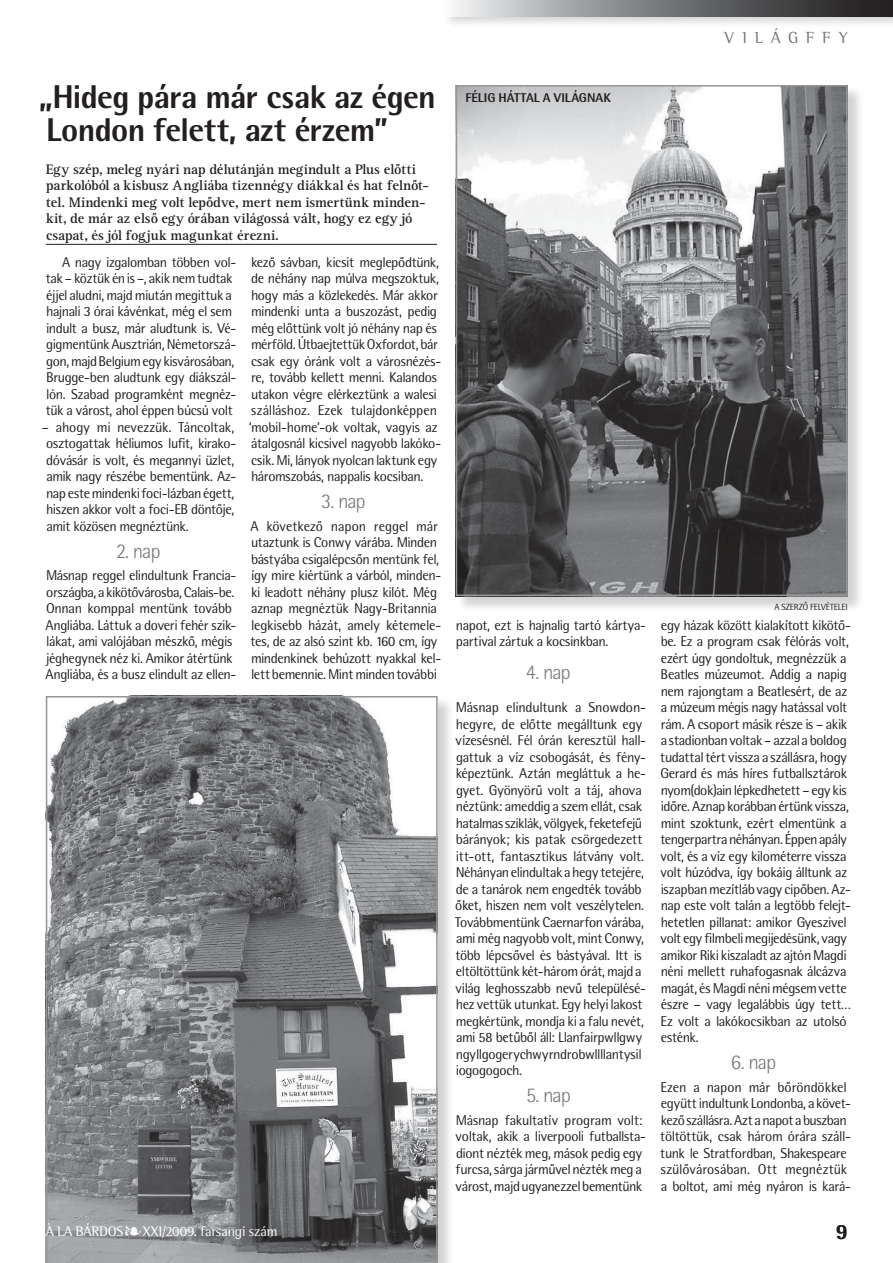
<style>
.page{position:relative;width:893px;height:1263px;background:#fff}
.page>*{position:absolute;margin:0;border:0;box-sizing:border-box;transform-origin:0 0}
.t1{font:700 33px/33px "Rotis Sm Sn XPFL";color:#231f20}
.t2{font:700 21.75px "Rotis Sm Sn XPFL";color:#231f20}
.t3{font:21px "Rotis Sm Sn Lt PFL";letter-spacing:-.005em;color:#77797b}
.t4{font:16.5px "Rotis Sm Srf PFL";color:#77797b}
.t5{font:14.25px/16.5px "Rotis Sm Sn PFL";letter-spacing:.01em;color:#231f20}
.t6{font:700 14.25px/16.5px "Rotis Srf PFL";letter-spacing:.015em;color:#231f20}
.t7{font:14.25px "Rotis Sm Srf PFL";letter-spacing:.01em;color:#fff}
.t8{font:700 12.75px "Rotis Sm Sn XPFL";letter-spacing:.02em;color:#231f20}
.t9{font:9px "Rotis Sm Sn PFL";letter-spacing:.045em;color:#231f20}
</style>
<div class="page">
<div style="left:442px;top:0;width:451px;height:29px;background:#231f20;opacity:.2"></div>
<svg style="left:446px;top:0;width:447px;height:16px;background:#7b7b7d"></svg>
<hr style="left:46px;top:244px;width:391px;height:1px;background:#231f20">
<div style="left:456px;top:85px;width:408px;height:528px;background:#231f20;opacity:.2"></div>
<img style="left:459px;top:88px;width:386px;height:505px">
<div style="left:456px;top:85px;width:392px;height:511px;border:2px solid #949698"></div>
<div style="left:46px;top:696px;width:408px;height:567px;background:#231f20;opacity:.2"></div>
<svg style="left:46px;top:696px;width:392px;height:567px;background:#848688"></svg>
<p class="t4" style="left:724px;top:27px;width:95px">vil ágff</p>
<p class="t4" style="left:839px;top:27px;width:9px">y</p>
<h1 class="t1" style="left:39px;top:79px;width:398px">„Hideg pára már csak az égen<br>London felett, azt érzem”</h1>
<p class="t6" style="left:46px;top:161px;width:384px">Egy szép, meleg nyári nap délutánján megindult a Plus előtti parkolóból a kisbusz Angliába tizennégy diákkal és hat felnőt&shy;tel. Mindenki meg volt lepődve, mert nem ismertünk minden&shy;kit, de már az első egy órában világossá vált, hogy ez egy jó csapat, és jól fogjuk magunkat érezni.</p>
<p class="t5" style="left:46px;top:253px;width:192px;text-indent:16px">A nagy izgalomban többen vol&shy;tak – köztük én is –, akik nem tudtak éjjel aludni, majd miután megittuk a hajnali 3 órai kávénkat, még el sem indult a busz, már aludtunk is. Vé&shy;gigmentünk Ausztrián, Németorszá&shy;gon, majd Belgium egy kisvárosában, Brugge-ben aludtunk egy diákszál&shy;lón. Szabad programként megnéz&shy;tük a várost, ahol éppen búcsú volt</p>
<p class="t5" style="left:46px;top:418px;width:191px;text-indent:-4px">– ahogy mi nevezzük. Táncoltak, osztogattak héliumos lufit, kirako&shy;dóvásár is volt, és megannyi üzlet, amik nagy részébe bementünk. Az&shy;nap este mindenki foci-lázban égett, hiszen akkor volt a foci-EB döntője, amit közösen megnéztünk.</p>
<h3 class="t3" style="left:116px;top:538px;width:45px">2. nap</h3>
<p class="t5" style="left:46px;top:567px;width:192px">Másnap reggel elindultunk Francia&shy;országba, a kikötővárosba, Calais-be.<br>Onnan komppal mentünk tovább Angliába. Láttuk a doveri fehér szik&shy;lákat, ami valójában mészkő, mégis jéghegynek néz ki. Amikor átértünk Angliába, és a busz elindult az ellen-</p>
<p class="t5" style="left:249px;top:253px;width:194px">kező sávban, kicsit meglepődtünk, de néhány nap múlva megszoktuk, hogy más a közlekedés. Már akkor mindenki unta a buszozást, pedig még előttünk volt jó néhány nap és mérföld. Útbaejtettük Oxfordot, bár csak egy óránk volt a városnézés&shy;re, tovább kellett menni. Kalandos utakon végre elérkeztünk a walesi szálláshoz. Ezek tulajdonképpen ‘mobil-home’-ok voltak, vagyis az átalgosnál kicsivel nagyobb lakóko&shy;csik. Mi, lányok nyolcan laktunk egy háromszobás, nappalis kocsiban.</p>
<h3 class="t3" style="left:321px;top:489px;width:45px">3. nap</h3>
<p class="t5" style="left:250px;top:517px;width:192px">A következő napon reggel már utaztunk is Conwy várába. Minden bástyába csigalépcsőn mentünk fel, így mire kiértünk a várból, minden&shy;ki leadott néhány plusz kilót. Még aznap megnéztük Nagy-Britannia legkisebb házát, amely kétemele&shy;tes, de az alsó szint kb. 160 cm, így mindenkinek behúzott nyakkal kel&shy;lett bemennie. Mint minden további</p>
<p class="t7" style="left:46px;top:1223px;width:233px">À La Bárdos•XXI/2009. farsangi szám</p>
<p class="t8" style="left:465px;top:89px;width:123px">Félig háttal a világnak</p>
<p class="t5" style="left:456px;top:616px;width:191px">napot, ezt is hajnalig tartó kártya&shy;partival zártuk a kocsinkban.</p>
<h3 class="t3" style="left:526px;top:660px;width:46px">4. nap</h3>
<p class="t5" style="left:455px;top:699px;width:192px">Másnap elindultunk a Snowdon&shy;hegyre, de előtte megálltunk egy vízesésnél. Fél órán keresztül hall&shy;gattuk a víz csobogását, és fény&shy;képeztünk. Aztán megláttuk a he&shy;gyet. Gyönyörű volt a táj, ahova néztünk: ameddig a szem ellát, csak hatalmas sziklák, völgyek, feketefejű bárányok; kis patak csörgedezett itt-ott, fantasztikus látvány volt.<br>Néhányan elindultak a hegy tetejére, de a tanárok nem engedték tovább őket, hiszen nem volt veszélytelen.<br>Továbbmentünk Caernarfon várába, ami még nagyobb volt, mint Conwy, több lépcsővel és bástyával. Itt is eltöltöttünk két-három órát, majd a világ leghosszabb nevű településé&shy;hez vettük utunkat. Egy helyi lakost megkértünk, mondja ki a falu nevét, ami 58 betűből áll: Llanfairpwllgwy ngyllgogerychwyrndrobwllllantysil iogogogoch.</p>
<h3 class="t3" style="left:526px;top:1083px;width:46px">5. nap</h3>
<p class="t5" style="left:455px;top:1111px;width:192px">Másnap fakultatív program volt: voltak, akik a liverpooli futballsta&shy;diont nézték meg, mások pedig egy furcsa, sárga járművel nézték meg a várost, majd ugyanezzel bementünk</p>
<p class="t9" style="left:774px;top:601px;width:17px">a szerző</p>
<p class="t9" style="left:810px;top:601px;width:35px">felvételei</p>
<p class="t5" style="left:660px;top:616px;width:192px">egy házak között kialakított kikötő&shy;be. Ez a program csak félórás volt, ezért úgy gondoltuk, megnézzük a Beatles múzeumot. Addig a napig nem rajongtam a Beatlesért, de az a múzeum mégis nagy hatással volt rám. A csoport másik része is – akik a stadionban voltak – azzal a boldog tudattal tért vissza a szállásra, hogy Gerard és más híres futballsztárok nyom(dok)ain lépkedhetett – egy kis időre. Aznap korábban értünk vissza, mint szoktunk, ezért elmentünk a tengerpartra néhányan. Éppen apály volt, és a víz egy kilométerre vissza volt húzódva, így bokáig álltunk az iszapban mezítláb vagy cipőben. Az&shy;nap este volt talán a legtöbb felejt&shy;hetetlen pillanat: amikor Gyeszivel volt egy filmbeli megijedésünk, vagy amikor Riki kiszaladt az ajtón Magdi néni mellett ruhafogasnak álcázva magát, és Magdi néni mégsem vette észre – vagy legalábbis úgy tett… Ez volt a lakókocsikban az utolsó esténk.</p>
<h3 class="t3" style="left:731px;top:1050px;width:46px">6. nap</h3>
<p class="t5" style="left:660px;top:1078px;width:192px">Ezen a napon már bőröndökkel együtt indultunk Londonba, a követ&shy;kező szállásra. Azt a napot a buszban töltöttük, csak három órára száll&shy;tunk le Stratfordban, Shakespeare szülővárosában. Ott megnéztük a boltot, ami még nyáron is kará-</p>
<h2 class="t2" style="left:836px;top:1218px;width:13px">9</h2>
</div>
